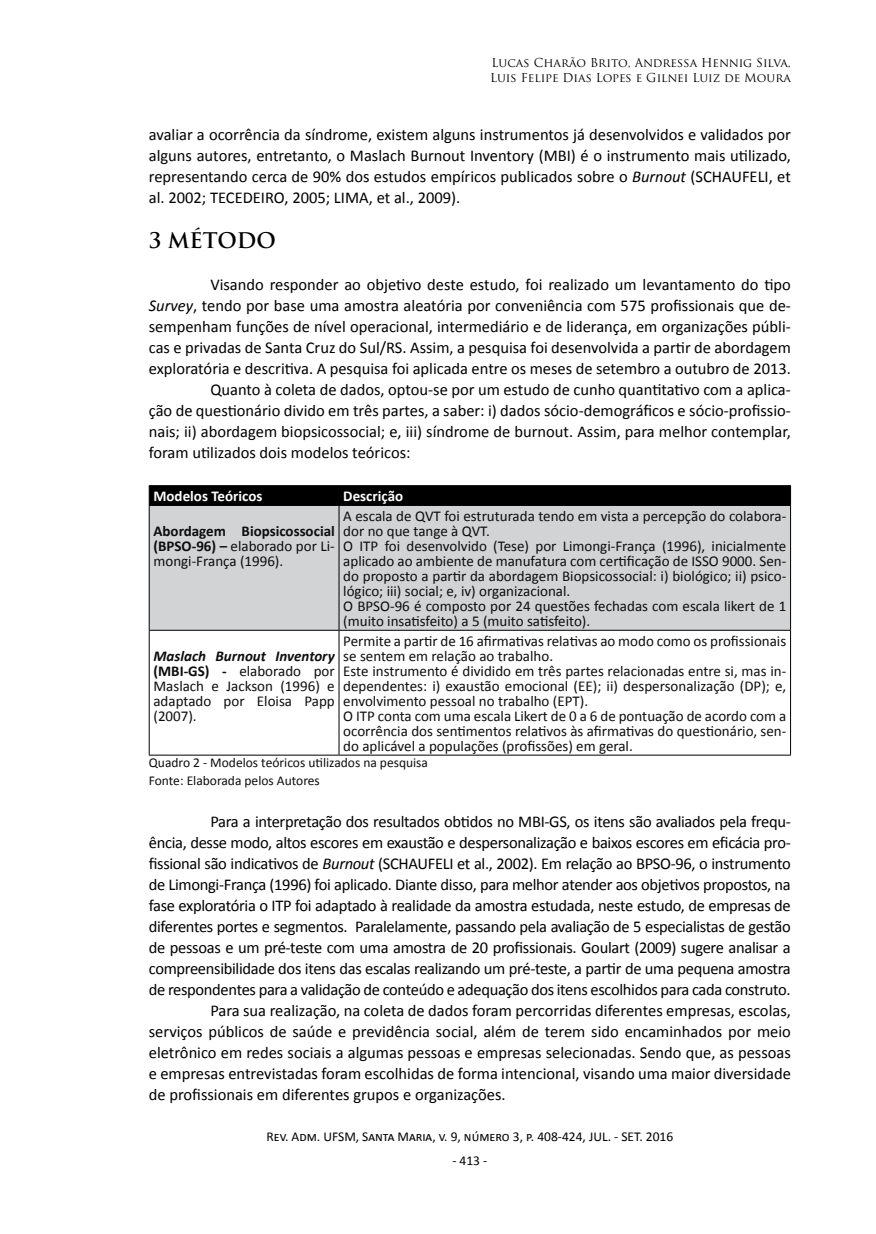
<style>
.page{position:relative;width:876px;height:1234px;background:#fff}
.page>*{position:absolute;margin:0;border:0;box-sizing:border-box;transform-origin:0 0}
.t1{font:700 21px "Trajan Pro";color:#000}
.t2{font:16.5px/21px "Calibri";color:#000;text-align:justify}
.t3{font:16.5px "Calibri";letter-spacing:-.02em;color:#000}
.t4{font:15px/15px "Calibri";color:#0d0d0d}
.t5{font:700 15px/15px "Calibri";color:#0d0d0d;text-align:justify}
.t6{font:700 15px "Calibri";color:#fff}
.t7{font:13.5px/17.7px "Calibri";color:#0d0d0d}
.t8{font:13.5px "Calibri";color:#000}
.t9{font:12px/15px "Trajan Pro";color:#000}
.s1{font-style:italic}
.s2{font-weight:400}
.s3{font-weight:700;font-style:italic}
.s4{font-weight:700}
</style>
<div class="page">
<div style="left:150px;top:506px;width:640px;height:123px;background:#d1d3d4"></div>
<hr style="left:149px;top:505px;width:190px;height:1px;background:#000">
<hr style="left:339px;top:505px;width:452px;height:1px;background:#000">
<hr style="left:149px;top:629px;width:190px;height:1px;background:#000">
<hr style="left:339px;top:629px;width:452px;height:1px;background:#000">
<hr style="left:149px;top:754px;width:190px;height:1px;background:#000">
<hr style="left:339px;top:754px;width:452px;height:1px;background:#000">
<hr style="left:149px;top:505px;width:1px;height:124px;background:#000">
<hr style="left:149px;top:630px;width:1px;height:124px;background:#000">
<div style="left:149px;top:485px;width:642px;height:20px;background:#000"></div>
<hr style="left:339px;top:505px;width:1px;height:124px;background:#000">
<hr style="left:790px;top:505px;width:1px;height:124px;background:#000">
<hr style="left:339px;top:630px;width:1px;height:124px;background:#000">
<hr style="left:790px;top:630px;width:1px;height:124px;background:#000">
<p class="t9" style="left:490px;top:55px;width:302px">Lucas Charão Brito, Andressa Hennig Silva,<br>Luis Felipe Dias Lopes e Gilnei Luiz de Moura</p>
<p class="t2" style="left:149px;top:124px;width:644px">avaliar a ocorrência da síndrome, existem alguns instrumentos já desenvolvidos e validados por alguns autores, entretanto, o Maslach Burnout Inventory (MBI) é o instrumento mais utilizado, representando cerca de 90% dos estudos empíricos publicados sobre o <span class="s1">Burnout</span> (SCHAUFELI, et al. 2002; TECEDEIRO, 2005; LIMA, et al., 2009).</p>
<p class="t1" style="left:149px;top:227px;width:129px">3 MÉTODO</p>
<p class="t2" style="left:210px;top:274px;width:582px">Visando responder ao objetivo deste estudo, foi realizado um levantamento do tipo</p>
<p class="t2" style="left:149px;top:295px;width:644px"><span class="s1">Survey</span>, tendo por base uma amostra aleatória por conveniência com 575 profissionais que de-</p>
<p class="t2" style="left:149px;top:316px;width:644px">sempenham funções de nível operacional, intermediário e de liderança, em organizações públi-</p>
<p class="t2" style="left:149px;top:337px;width:644px">cas e privadas de Santa Cruz do Sul/RS. Assim, a pesquisa foi desenvolvida a partir de abordagem</p>
<p class="t2" style="left:149px;top:358px;width:644px">exploratória e descritiva. A pesquisa foi aplicada entre os meses de setembro a outubro de 2013.</p>
<p class="t2" style="left:210px;top:379px;width:582px">Quanto à coleta de dados, optou-se por um estudo de cunho quantitativo com a aplica-</p>
<p class="t2" style="left:149px;top:400px;width:644px">ção de questionário divido em três partes, a saber: i) dados sócio-demográficos e sócio-profissio-</p>
<p class="t2" style="left:149px;top:421px;width:644px">nais; ii) abordagem biopsicossocial; e, iii) síndrome de burnout. Assim, para melhor contemplar,</p>
<p class="t2" style="left:149px;top:442px;width:263px">foram utilizados dois modelos teóricos:</p>
<p class="t6" style="left:153px;top:486px;width:110px">Modelos Teóricos</p>
<p class="t6" style="left:343px;top:486px;width:61px">Descrição</p>
<p class="t5" style="left:153px;top:523px;width:183px">Abordagem Biopsicossocial (BPSO-96) – <span class="s2">elaborado por Li&shy;mongi-França (1996).</span></p>
<p class="t4" style="left:343px;top:508px;width:445px">A escala de QVT foi estruturada tendo em vista a percepção do colabora&shy;dor no que tange à QVT.<br>O ITP foi desenvolvido (Tese) por Limongi-França (1996), inicialmente aplicado ao ambiente de manufatura com certificação de ISSO 9000. Sen&shy;do proposto a partir da abordagem Biopsicossocial: i) biológico; ii) psico&shy;lógico; iii) social; e, iv) organizacional.<br>O BPSO-96 é composto por 24 questões fechadas com escala likert de 1 (muito insatisfeito) a 5 (muito satisfeito).</p>
<p class="t4" style="left:343px;top:633px;width:445px">Permite a partir de 16 afirmativas relativas ao modo como os profissionais se sentem em relação ao trabalho.<br>Este instrumento é dividido em três partes relacionadas entre si, mas in&shy;dependentes: i) exaustão emocional (EE); ii) despersonalização (DP); e, envolvimento pessoal no trabalho (EPT).<br>O ITP conta com uma escala Likert de 0 a 6 de pontuação de acordo com a ocorrência dos sentimentos relativos às afirmativas do questionário, sen&shy;do aplicável a populações (profissões) em geral.</p>
<p class="t7" style="left:149px;top:753px;width:281px">Quadro 2 - Modelos teóricos utilizados na pesquisa<br>Fonte: Elaborada pelos Autores</p>
<p class="t3" style="left:210px;top:810px;width:582px">Para a interpretação dos resultados obtidos no MBI-GS, os itens são avaliados pela frequ-</p>
<p class="t3" style="left:149px;top:831px;width:643px">ência, desse modo, altos escores em exaustão e despersonalização e baixos escores em eficácia pro-</p>
<p class="t3" style="left:149px;top:852px;width:643px">fissional são indicativos de <span class="s1">Burnout</span> (SCHAUFELI et al., 2002). Em relação ao BPSO-96, o instrumento</p>
<p class="t3" style="left:149px;top:873px;width:643px">de Limongi-França (1996) foi aplicado. Diante disso, para melhor atender aos objetivos propostos, na</p>
<p class="t3" style="left:149px;top:894px;width:643px">fase exploratória o ITP foi adaptado à realidade da amostra estudada, neste estudo, de empresas de</p>
<p class="t3" style="left:149px;top:915px;width:643px">diferentes portes e segmentos. Paralelamente, passando pela avaliação de 5 especialistas de gestão</p>
<p class="t3" style="left:149px;top:936px;width:643px">de pessoas e um pré-teste com uma amostra de 20 profissionais. Goulart (2009) sugere analisar a</p>
<p class="t3" style="left:149px;top:957px;width:643px">compreensibilidade dos itens das escalas realizando um pré-teste, a partir de uma pequena amostra</p>
<p class="t3" style="left:149px;top:978px;width:643px">de respondentes para a validação de conteúdo e adequação dos itens escolhidos para cada construto.</p>
<p class="t2" style="left:210px;top:999px;width:582px">Para sua realização, na coleta de dados foram percorridas diferentes empresas, escolas,</p>
<p class="t2" style="left:149px;top:1020px;width:644px">serviços públicos de saúde e previdência social, além de terem sido encaminhados por meio</p>
<p class="t2" style="left:149px;top:1041px;width:644px">eletrônico em redes sociais a algumas pessoas e empresas selecionadas. Sendo que, as pessoas</p>
<p class="t2" style="left:149px;top:1062px;width:644px">e empresas entrevistadas foram escolhidas de forma intencional, visando uma maior diversidade</p>
<p class="t2" style="left:149px;top:1083px;width:358px">de profissionais em diferentes grupos e organizações.</p>
<p class="t4" style="left:153px;top:648px;width:183px;text-align:justify"><span class="s3">Maslach Burnout Inventory </span><span class="s4">(MBI-GS) -</span> elaborado por Maslach e Jackson (1996) e adaptado por Eloisa Papp (2007).</p>
<p class="t8" style="left:267px;top:1127px;width:408px">Rev. Adm. UFSM, Santa Maria, v. 9, número 3, p. 408-424, JUL. - SET. 2016</p>
<p class="t8" style="left:452px;top:1151px;width:36px">- 413 -</p>
</div>
